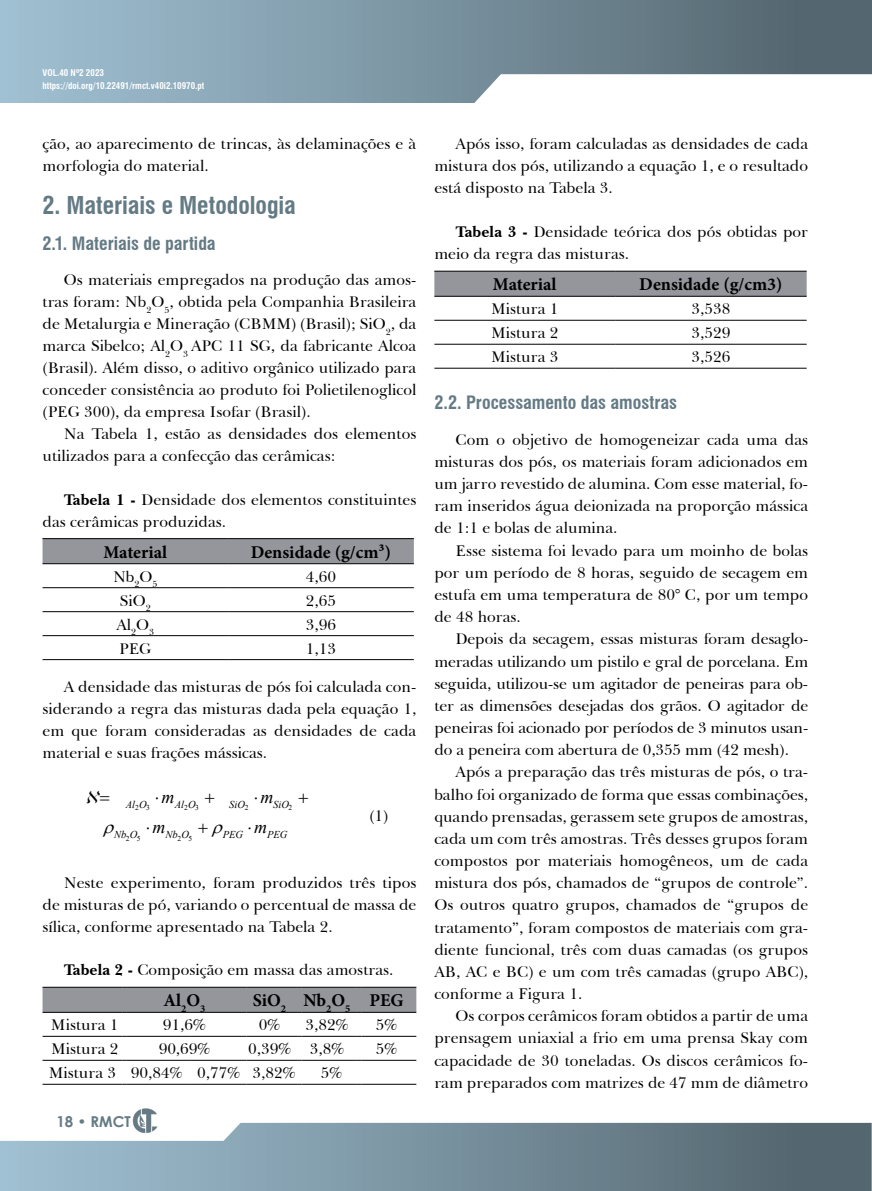
<style>
.page{position:relative;width:872px;height:1191px;background:#fff}
.page>*{position:absolute;margin:0;border:0;box-sizing:border-box;transform-origin:0 0}
.t1{font:700 condensed 24px "Swiss 721 BT";color:#647a84}
.t2{font:700 18px "Minion Pro";color:#000}
.t3{font:700 condensed 18px "Swiss 721 BT";color:#647a84}
.t4{font:italic 18px "Times New Roman";color:#000}
.t5{font:15.75px/22.2px "Baskerville BT";color:#000;text-align:justify}
.t6{font:700 15px "Century Gothic";color:#647a84}
.t7{font:italic 10.5px "Times New Roman";color:#000}
.t8{font:700 condensed 9px/12.8px "Swiss 721 BT";color:#fff}
.t9{font:7.5px "Times New Roman";color:#000}
.s1{font-weight:700}
</style>
<div class="page">
<div style="left:0;top:0;width:872px;height:102px;background:linear-gradient(to right,#a1c2d5,#506169)"></div>
<svg style="left:0;top:1122px;width:871px;height:69px;background:#778f9c"></svg>
<svg style="left:0;top:1122px;width:244px;height:18px"></svg>
<svg style="left:465px;top:74px;width:407px;height:29px"></svg>
<img style="left:132px;top:1108px;width:27px;height:25px">
<div style="left:43px;top:539px;width:371px;height:24px;background:#95969c"></div>
<hr style="left:43px;top:538px;width:185px;height:1px;background:#000">
<hr style="left:228px;top:538px;width:186px;height:1px;background:#000">
<hr style="left:43px;top:563px;width:185px;height:1px;background:#000">
<hr style="left:228px;top:563px;width:186px;height:1px;background:#000">
<hr style="left:43px;top:659px;width:185px;height:1px;background:#000">
<hr style="left:228px;top:659px;width:186px;height:1px;background:#000">
<hr style="left:43px;top:587px;width:185px;height:1px;background:#000">
<hr style="left:228px;top:587px;width:186px;height:1px;background:#000">
<hr style="left:43px;top:611px;width:185px;height:1px;background:#000">
<hr style="left:228px;top:611px;width:186px;height:1px;background:#000">
<hr style="left:43px;top:635px;width:185px;height:1px;background:#000">
<hr style="left:228px;top:635px;width:186px;height:1px;background:#000">
<hr style="left:43px;top:1084px;width:79px;height:1px;background:#000">
<hr style="left:127px;top:1084px;width:64px;height:1px;background:#000">
<hr style="left:191px;top:1084px;width:51px;height:1px;background:#000">
<hr style="left:246px;top:1084px;width:51px;height:1px;background:#000">
<hr style="left:301px;top:1084px;width:56px;height:1px;background:#000">
<hr style="left:361px;top:1084px;width:55px;height:1px;background:#000">
<svg style="left:43px;top:987px;width:373px;height:26px;background:#8c8c92"></svg>
<hr style="left:361px;top:1012px;width:55px;height:1px;background:#000">
<hr style="left:43px;top:1036px;width:79px;height:1px;background:#000">
<hr style="left:127px;top:1036px;width:64px;height:1px;background:#000">
<hr style="left:191px;top:1036px;width:51px;height:1px;background:#000">
<hr style="left:246px;top:1036px;width:51px;height:1px;background:#000">
<hr style="left:301px;top:1036px;width:56px;height:1px;background:#000">
<hr style="left:361px;top:1036px;width:55px;height:1px;background:#000">
<hr style="left:43px;top:1060px;width:79px;height:1px;background:#000">
<hr style="left:127px;top:1060px;width:64px;height:1px;background:#000">
<hr style="left:191px;top:1060px;width:51px;height:1px;background:#000">
<hr style="left:246px;top:1060px;width:51px;height:1px;background:#000">
<hr style="left:301px;top:1060px;width:56px;height:1px;background:#000">
<hr style="left:361px;top:1060px;width:55px;height:1px;background:#000">
<div style="left:434px;top:272px;width:372px;height:24px;background:#95969c"></div>
<hr style="left:434px;top:271px;width:181px;height:1px;background:#000">
<hr style="left:615px;top:271px;width:191px;height:1px;background:#000">
<hr style="left:434px;top:296px;width:181px;height:1px;background:#000">
<hr style="left:615px;top:296px;width:191px;height:1px;background:#000">
<hr style="left:434px;top:368px;width:181px;height:1px;background:#000">
<hr style="left:615px;top:368px;width:191px;height:1px;background:#000">
<hr style="left:434px;top:320px;width:181px;height:1px;background:#000">
<hr style="left:615px;top:320px;width:191px;height:1px;background:#000">
<hr style="left:434px;top:344px;width:181px;height:1px;background:#000">
<hr style="left:615px;top:344px;width:191px;height:1px;background:#000">
<p class="t8" style="left:43px;top:66px;width:163px">VOL.40 Nº2 2023 https://doi.org/10.22491/rmct.v40i2.10970.pt</p>
<p class="t5" style="left:43px;top:132px;width:375px">ção, ao aparecimento de trincas, às delaminações e à morfologia do material.</p>
<h1 class="t1" style="left:43px;top:191px;width:255px">2. Materiais e Metodologia</h1>
<p class="t3" style="left:43px;top:232px;width:175px">2.1. Materiais de partida</p>
<p class="t5" style="left:43px;top:269px;width:375px;text-indent:21px">Os materiais empregados na produção das amos&shy;tras foram: Nb<sub>2</sub>O<sub>5</sub>, obtida pela Companhia Brasileira de Metalurgia e Mineração (CBMM) (Brasil); SiO<sub>2</sub>, da marca Sibelco; Al<sub>2</sub>O<sub>3</sub> APC 11 SG, da fabricante Alcoa (Brasil). Além disso, o aditivo orgânico utilizado para conceder consistência ao produto foi Polietilenoglicol (PEG 300), da empresa Isofar (Brasil).</p>
<p class="t5" style="left:43px;top:422px;width:375px;text-indent:21px">Na Tabela 1, estão as densidades dos elementos utilizados para a confecção das cerâmicas:</p>
<p class="t5" style="left:43px;top:488px;width:375px;text-indent:21px"><span class="s1">Tabela 1 -</span> Densidade dos elementos constituintes das cerâmicas produzidas.</p>
<p class="t2" style="left:103px;top:539px;width:65px">Material</p>
<p class="t2" style="left:251px;top:539px;width:142px">Densidade (g/cm³)</p>
<p class="t5" style="left:113px;top:565px;width:46px">Nb<sub>2</sub>O<sub>5</sub></p>
<p class="t5" style="left:306px;top:565px;width:32px">4,60</p>
<p class="t5" style="left:120px;top:589px;width:33px">SiO<sub>2</sub></p>
<p class="t5" style="left:306px;top:589px;width:32px">2,65</p>
<p class="t5" style="left:116px;top:613px;width:39px">Al<sub>2</sub>O<sub>3</sub></p>
<p class="t5" style="left:306px;top:613px;width:32px">3,96</p>
<p class="t5" style="left:119px;top:636px;width:34px">PEG</p>
<p class="t5" style="left:306px;top:636px;width:32px">1,13</p>
<p class="t5" style="left:43px;top:675px;width:375px;text-indent:21px">A densidade das misturas de pós foi calculada con&shy;siderando a regra das misturas dada pela equação 1, em que foram consideradas as densidades de cada material e suas frações mássicas.</p>
<p class="t4" style="left:155px;top:784px;width:21px">⋅m</p>
<p class="t4" style="left:254px;top:784px;width:21px">⋅m</p>
<p class="t4" style="left:146px;top:815px;width:21px">⋅m</p>
<p class="t4" style="left:247px;top:815px;width:21px">⋅m</p>
<p class="t7" style="left:126px;top:797px;width:22px">Al O</p>
<p class="t7" style="left:175px;top:797px;width:22px">Al O</p>
<p class="t7" style="left:229px;top:797px;width:17px">SiO</p>
<p class="t7" style="left:273px;top:797px;width:17px">SiO</p>
<p class="t7" style="left:114px;top:827px;width:25px">Nb O</p>
<p class="t7" style="left:166px;top:827px;width:25px">Nb O</p>
<p class="t7" style="left:223px;top:827px;width:22px">PEG</p>
<p class="t7" style="left:267px;top:827px;width:22px">PEG</p>
<p class="t9" style="left:135px;top:802px;width:16px">2 3</p>
<p class="t9" style="left:184px;top:802px;width:16px">2 3</p>
<p class="t9" style="left:245px;top:802px;width:5px">2</p>
<p class="t9" style="left:288px;top:802px;width:5px">2</p>
<p class="t9" style="left:126px;top:832px;width:16px">2 5</p>
<p class="t9" style="left:177px;top:832px;width:16px">2 5</p>
<p class="t5" style="left:369px;top:804px;width:21px">(1)</p>
<p class="t5" style="left:43px;top:871px;width:375px;text-indent:21px">Neste experimento, foram produzidos três tipos de misturas de pó, variando o percentual de massa de sílica, conforme apresentado na Tabela 2.</p>
<p class="t5" style="left:64px;top:958px;width:331px"><span class="s1">Tabela 2 -</span> Composição em massa das amostras.</p>
<p class="t2" style="left:163px;top:988px;width:43px">Al<sub>2</sub>O<sub>3</sub></p>
<p class="t2" style="left:253px;top:988px;width:152px">SiO<sub>2</sub> Nb<sub>2</sub>O<sub>5</sub> PEG</p>
<p class="t5" style="left:51px;top:1013px;width:69px">Mistura 1</p>
<p class="t5" style="left:163px;top:1013px;width:44px">91,6%</p>
<p class="t5" style="left:259px;top:1013px;width:23px">0%</p>
<p class="t5" style="left:305px;top:1013px;width:44px">3,82%</p>
<p class="t5" style="left:376px;top:1013px;width:23px">5%</p>
<p class="t5" style="left:51px;top:1037px;width:69px">Mistura 2</p>
<p class="t5" style="left:159px;top:1037px;width:53px">90,69%</p>
<p class="t5" style="left:248px;top:1037px;width:97px">0,39% 3,8%</p>
<p class="t5" style="left:376px;top:1037px;width:23px">5%</p>
<p class="t5" style="left:49px;top:1061px;width:248px">Mistura 3 90,84% 0,77% 3,82%</p>
<p class="t5" style="left:321px;top:1061px;width:23px">5%</p>
<p class="t6" style="left:56px;top:1110px;width:76px">18 • RMCT</p>
<p class="t5" style="left:434px;top:132px;width:375px;text-indent:21px">Após isso, foram calculadas as densidades de cada mistura dos pós, utilizando a equação 1, e o resultado está disposto na Tabela 3.</p>
<p class="t5" style="left:434px;top:220px;width:375px;text-indent:21px"><span class="s1">Tabela 3 -</span> Densidade teórica dos pós obtidas por meio da regra das misturas.</p>
<p class="t2" style="left:493px;top:272px;width:65px">Material</p>
<p class="t2" style="left:639px;top:272px;width:145px">Densidade (g/cm3)</p>
<p class="t5" style="left:491px;top:297px;width:69px">Mistura 1</p>
<p class="t5" style="left:691px;top:297px;width:40px">3,538</p>
<p class="t5" style="left:491px;top:321px;width:69px">Mistura 2</p>
<p class="t5" style="left:691px;top:321px;width:40px">3,529</p>
<p class="t5" style="left:491px;top:345px;width:69px">Mistura 3</p>
<p class="t5" style="left:691px;top:345px;width:40px">3,526</p>
<p class="t3" style="left:434px;top:392px;width:244px">2.2. Processamento das amostras</p>
<p class="t5" style="left:434px;top:428px;width:375px;text-indent:21px">Com o objetivo de homogeneizar cada uma das misturas dos pós, os materiais foram adicionados em um jarro revestido de alumina. Com esse material, fo&shy;ram inseridos água deionizada na proporção mássica de 1:1 e bolas de alumina.</p>
<p class="t5" style="left:434px;top:539px;width:375px;text-indent:21px">Esse sistema foi levado para um moinho de bolas por um período de 8 horas, seguido de secagem em estufa em uma temperatura de 80° C, por um tempo de 48 horas.</p>
<p class="t5" style="left:434px;top:627px;width:375px;text-indent:21px">Depois da secagem, essas misturas foram desaglo&shy;meradas utilizando um pistilo e gral de porcelana. Em seguida, utilizou-se um agitador de peneiras para ob&shy;ter as dimensões desejadas dos grãos. O agitador de peneiras foi acionado por períodos de 3 minutos usan&shy;do a peneira com abertura de 0,355 mm (42 mesh).</p>
<p class="t5" style="left:434px;top:760px;width:375px;text-indent:21px">Após a preparação das três misturas de pós, o tra&shy;balho foi organizado de forma que essas combinações, quando prensadas, gerassem sete grupos de amostras, cada um com três amostras. Três desses grupos foram compostos por materiais homogêneos, um de cada mistura dos pós, chamados de “grupos de controle”.<br>Os outros quatro grupos, chamados de “grupos de tratamento”, foram compostos de materiais com gra&shy;diente funcional, três com duas camadas (os grupos AB, AC e BC) e um com três camadas (grupo ABC), conforme a Figura 1.</p>
<p class="t5" style="left:434px;top:1004px;width:375px;text-indent:21px">Os corpos cerâmicos foram obtidos a partir de uma prensagem uniaxial a frio em uma prensa Skay com capacidade de 30 toneladas. Os discos cerâmicos fo&shy;ram preparados com matrizes de 47 mm de diâmetro</p>
</div>
